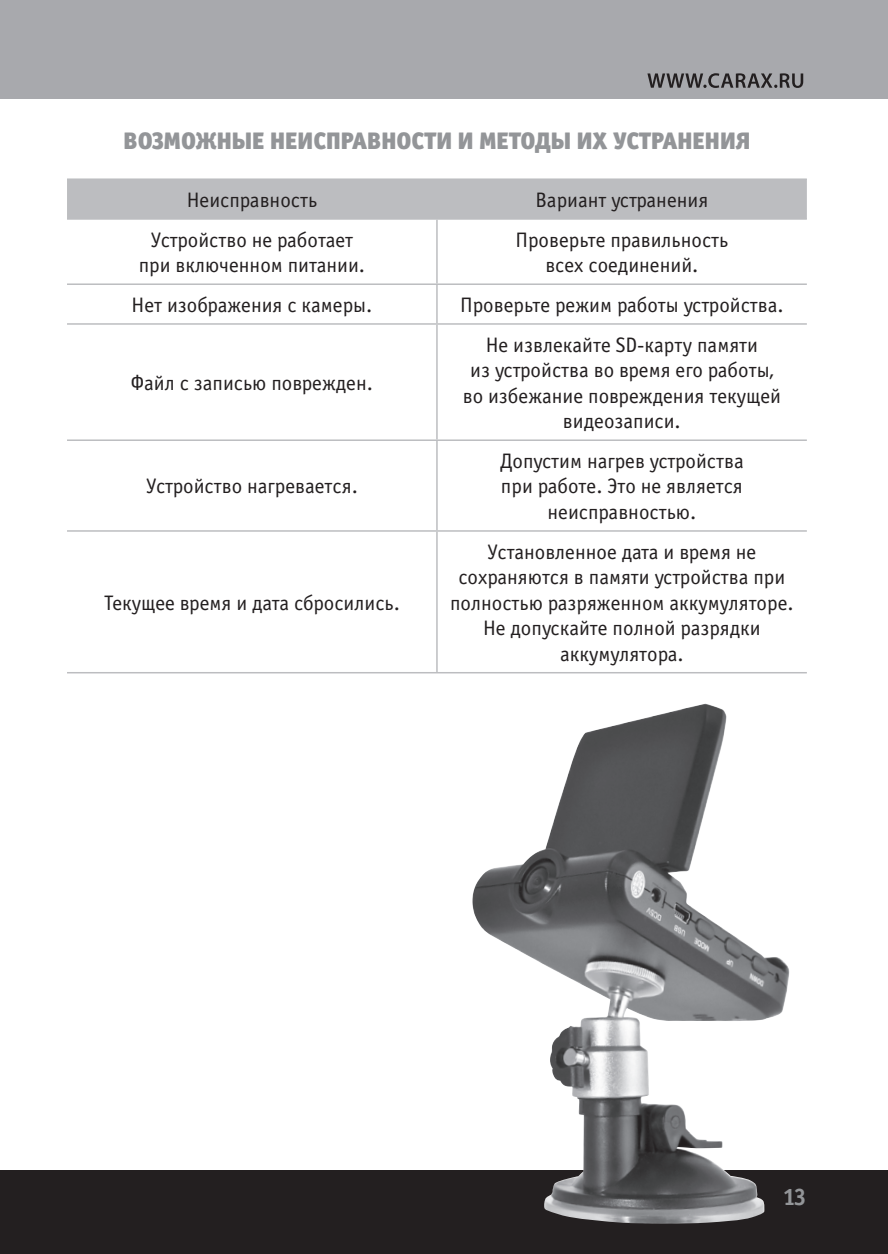
<style>
.page{position:relative;width:888px;height:1254px;background:#fff}
.page>*{position:absolute;margin:0;border:0;box-sizing:border-box;transform-origin:0 0}
.t1{font:24px "Officina Sans Black C";color:#939598}
.t2{font:24px "Officina Sans Bold C";color:#939598}
.t3{font:21px/25.5px "Officina Sans Book C";color:#231f20;text-align:center}
</style>
<div class="page">
<div style="left:0;top:0;width:888px;height:98px;background:#a8a9ad"></div>
<svg style="left:647px;top:73px;width:156px;height:15px"></svg>
<div style="left:0;top:1170px;width:888px;height:84px;background:#231f20"></div>
<div style="left:67px;top:180px;width:740px;height:38px;background:#bcbdc0"></div>
<hr style="left:67px;top:178px;width:740px;height:2px;background:#bcbdc0">
<hr style="left:436px;top:180px;width:2px;height:38px;background:#bcbdc0">
<hr style="left:67px;top:218px;width:740px;height:2px;background:#bcbdc0">
<hr style="left:436px;top:220px;width:2px;height:63px;background:#bcbdc0">
<hr style="left:67px;top:283px;width:740px;height:2px;background:#bcbdc0">
<hr style="left:436px;top:285px;width:2px;height:38px;background:#bcbdc0">
<hr style="left:67px;top:323px;width:740px;height:2px;background:#bcbdc0">
<hr style="left:436px;top:325px;width:2px;height:114px;background:#bcbdc0">
<hr style="left:67px;top:439px;width:740px;height:2px;background:#bcbdc0">
<hr style="left:436px;top:441px;width:2px;height:89px;background:#bcbdc0">
<hr style="left:67px;top:530px;width:740px;height:2px;background:#bcbdc0">
<hr style="left:436px;top:532px;width:2px;height:140px;background:#bcbdc0">
<hr style="left:67px;top:672px;width:740px;height:1px;background:#bcbdc0">
<img style="left:472px;top:704px;width:318px;height:520px">
<p class="t1" style="left:124px;top:126px;width:628px">ВОЗМОЖНЫЕ НЕИСПРАВНОСТИ И МЕТОДЫ ИХ УСТРАНЕНИЯ</p>
<p class="t3" style="left:187px;top:189px;width:132px">Неисправность</p>
<p class="t3" style="left:536px;top:189px;width:174px">Вариант устранения</p>
<p class="t3" style="left:139px;top:229px;width:228px">Устройство не работает при включенном питании.</p>
<p class="t3" style="left:515px;top:229px;width:214px">Проверьте правильность всех соединений.</p>
<p class="t3" style="left:132px;top:294px;width:242px">Нет изображения с камеры.</p>
<p class="t3" style="left:460px;top:294px;width:325px">Проверьте режим работы устройства.</p>
<p class="t3" style="left:131px;top:372px;width:244px">Файл с записью поврежден.</p>
<p class="t3" style="left:146px;top:475px;width:213px">Устройство нагревается.</p>
<p class="t3" style="left:104px;top:592px;width:297px">Текущее время и дата сбросились.</p>
<p class="t3" style="left:463px;top:334px;width:320px">Не извлекайте SD-карту памяти<br>из устройства во время его работы, во избежание повреждения текущей видеозаписи.</p>
<p class="t3" style="left:500px;top:450px;width:245px">Допустим нагрев устройства при работе. Это не является неисправностью.</p>
<p class="t3" style="left:450px;top:541px;width:345px">Установленное дата и время не сохраняются в памяти устройства при полностью разряженном аккумуляторе.<br>Не допускайте полной разрядки аккумулятора.</p>
<p class="t2" style="left:782px;top:1183px;width:26px">13</p>
</div>
